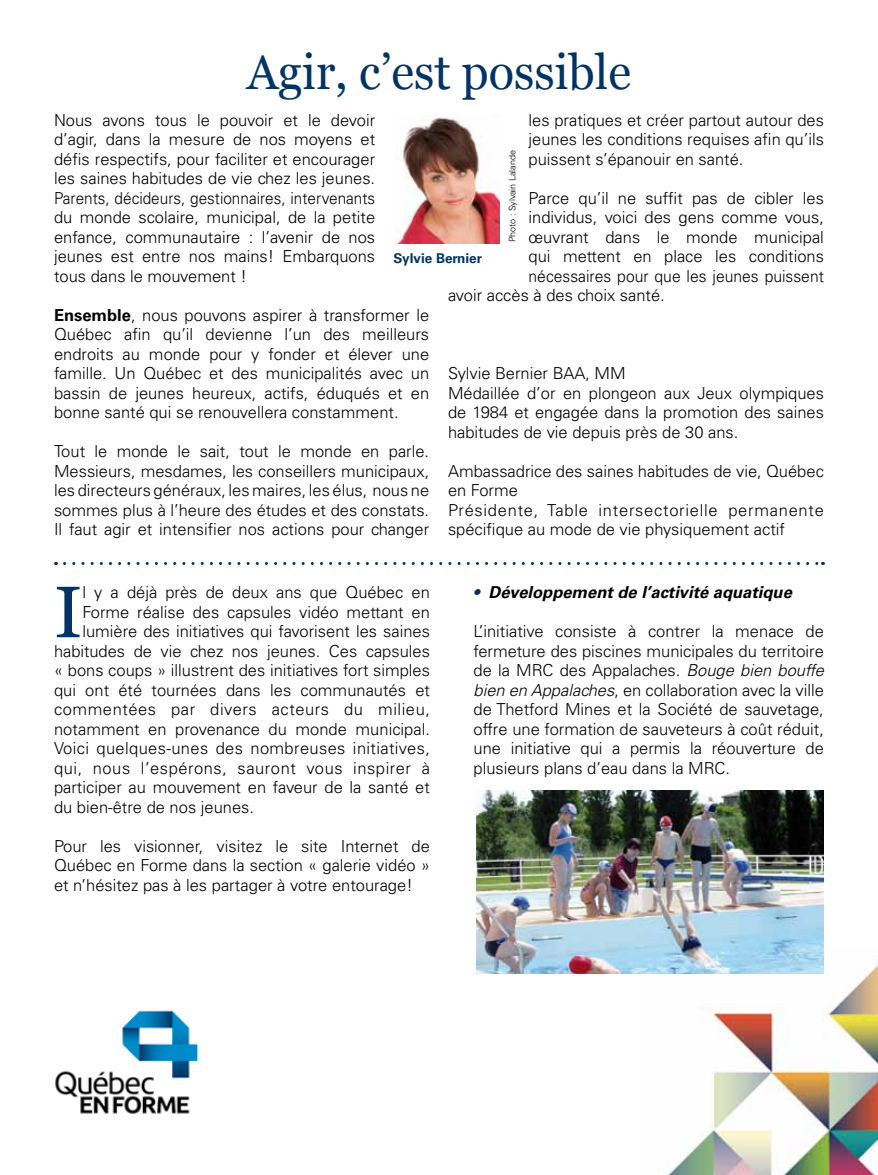
<style>
.page{position:relative;width:878px;height:1175px;background:#fff}
.page>*{position:absolute;margin:0;border:0;box-sizing:border-box;transform-origin:0 0}
.t1{font:72.75px "Georgia";color:#003464}
.t2{font:49.05px "Georgia";color:#003464;scale:.96 1}
.t3{font:300 16.5px/19.5px "Univers LT";color:#000;text-align:justify}
.t4{font:300 16.5px "Univers LT";letter-spacing:.035em;color:#000}
.t5{font:300 16.5px "Univers LT";letter-spacing:.02em;color:#000}
.t6{font:300 16.5px "Univers LT";color:#000;scale:.95 1}
.t7{font:italic 700 16.5px "Univers LT";color:#000}
.t8{font:700 13.5px "Univers LT";color:#003464}
.t9{font:300 9px "Univers LT";color:#000}
.s1{font-weight:700}
.s2{color:#003464}
.s3{font-style:italic}
</style>
<div class="page">
<img style="left:646px;top:964px;width:232px;height:210px">
<img style="left:394px;top:117px;width:106px;height:126px">
<svg style="left:65px;top:562px;width:758px;height:3px"></svg>
<img style="left:55px;top:1010px;width:144px;height:104px">
<img style="left:476px;top:790px;width:347px;height:183px">
<h2 class="t2" style="left:247px;top:42px;width:402px">Agir, c’est possible</h2>
<p class="t3" style="left:54px;top:110px;width:323px">Nous avons tous le pouvoir et le devoir d’agir, dans la mesure de nos moyens et défis respectifs, pour faciliter et encourager les saines habitudes de vie chez les jeunes.<br>Parents, décideurs, gestionnaires, intervenants du monde scolaire, municipal, de la petite enfance, communautaire : l’avenir de nos jeunes est entre nos mains! Embarquons tous dans le mouvement !</p>
<p class="t3" style="left:54px;top:305px;width:377px"><span class="s1">Ensemble</span>, nous pouvons aspirer à transformer le Québec afin qu’il devienne l’un des meilleurs endroits au monde pour y fonder et élever une famille. Un Québec et des municipalités avec un bassin de jeunes heureux, actifs, éduqués et en bonne santé qui se renouvellera constamment.</p>
<p class="t3" style="left:54px;top:441px;width:377px">Tout le monde le sait, tout le monde en parle.<br>Messieurs, mesdames, les conseillers municipaux, les directeurs généraux, les maires, les élus, nous ne sommes plus à l’heure des études et des constats.<br>Il faut agir et intensifier nos actions pour changer</p>
<p class="t3" style="left:528px;top:110px;width:297px">les pratiques et créer partout autour des jeunes les conditions requises afin qu’ils puissent s’épanouir en santé.</p>
<p class="t3" style="left:528px;top:188px;width:297px">Parce qu’il ne suffit pas de cibler les</p>
<p class="t3" style="left:528px;top:207px;width:297px">individus, voici des gens comme vous,</p>
<p class="t3" style="left:528px;top:227px;width:297px">œuvrant dans le monde municipal</p>
<p class="t3" style="left:528px;top:246px;width:297px">qui mettent en place les conditions</p>
<p class="t6" style="left:528px;top:266px;width:312px">nécessaires pour que les jeunes puissent</p>
<p class="t3" style="left:448px;top:285px;width:218px">avoir accès à des choix santé.</p>
<p class="t9" style="left:507px;top:242px;width:94px;rotate:-90deg">Photo : Sylvain Lalande</p>
<p class="t8" style="left:393px;top:250px;width:90px">Sylvie Bernier</p>
<p class="t3" style="left:448px;top:363px;width:377px;text-align:left">Sylvie Bernier BAA, MM<br>Médaillée d’or en plongeon aux Jeux olympiques de 1984 et engagée dans la promotion des saines habitudes de vie depuis près de 30 ans.</p>
<p class="t3" style="left:448px;top:461px;width:377px;text-align:left">Ambassadrice des saines habitudes de vie, Québec en Forme<br>Présidente, Table intersectorielle permanente spécifique au mode de vie physiquement actif</p>
<h1 class="t1" style="left:54px;top:568px;width:30px">I</h1>
<p class="t3" style="left:82px;top:582px;width:349px">l y a déjà près de deux ans que Québec en</p>
<p class="t3" style="left:82px;top:602px;width:349px">Forme réalise des capsules vidéo mettant en</p>
<p class="t3" style="left:82px;top:621px;width:349px">lumière des initiatives qui favorisent les saines</p>
<p class="t3" style="left:54px;top:641px;width:377px">habitudes de vie chez nos jeunes. Ces capsules</p>
<p class="t3" style="left:54px;top:660px;width:377px">« bons coups » illustrent des initiatives fort simples</p>
<p class="t3" style="left:54px;top:680px;width:377px">qui ont été tournées dans les communautés et</p>
<p class="t4" style="left:54px;top:699px;width:377px">commentées par divers acteurs du milieu,</p>
<p class="t3" style="left:54px;top:719px;width:377px">notamment en provenance du monde municipal.</p>
<p class="t5" style="left:54px;top:738px;width:377px">Voici quelques-unes des nombreuses initiatives,</p>
<p class="t4" style="left:54px;top:758px;width:377px">qui, nous l’espérons, sauront vous inspirer à</p>
<p class="t3" style="left:54px;top:777px;width:377px">participer au mouvement en faveur de la santé et</p>
<p class="t3" style="left:54px;top:797px;width:201px">du bien-être de nos jeunes.</p>
<p class="t3" style="left:54px;top:836px;width:377px">Pour les visionner, visitez le site Internet de Québec en Forme dans la section « galerie vidéo » et n’hésitez pas à les partager à votre entourage!</p>
<p class="t7" style="left:473px;top:583px;width:320px"><span class="s2">•</span> Développement de l’activité aquatique</p>
<p class="t3" style="left:473px;top:621px;width:352px">L’initiative consiste à contrer la menace de fermeture des piscines municipales du territoire de la MRC des Appalaches. <span class="s3">Bouge bien bouffe bien en Appalaches</span>, en collaboration avec la ville de Thetford Mines et la Société de sauvetage, offre une formation de sauveteurs à coût réduit, une initiative qui a permis la réouverture de plusieurs plans d’eau dans la MRC.</p>
</div>
